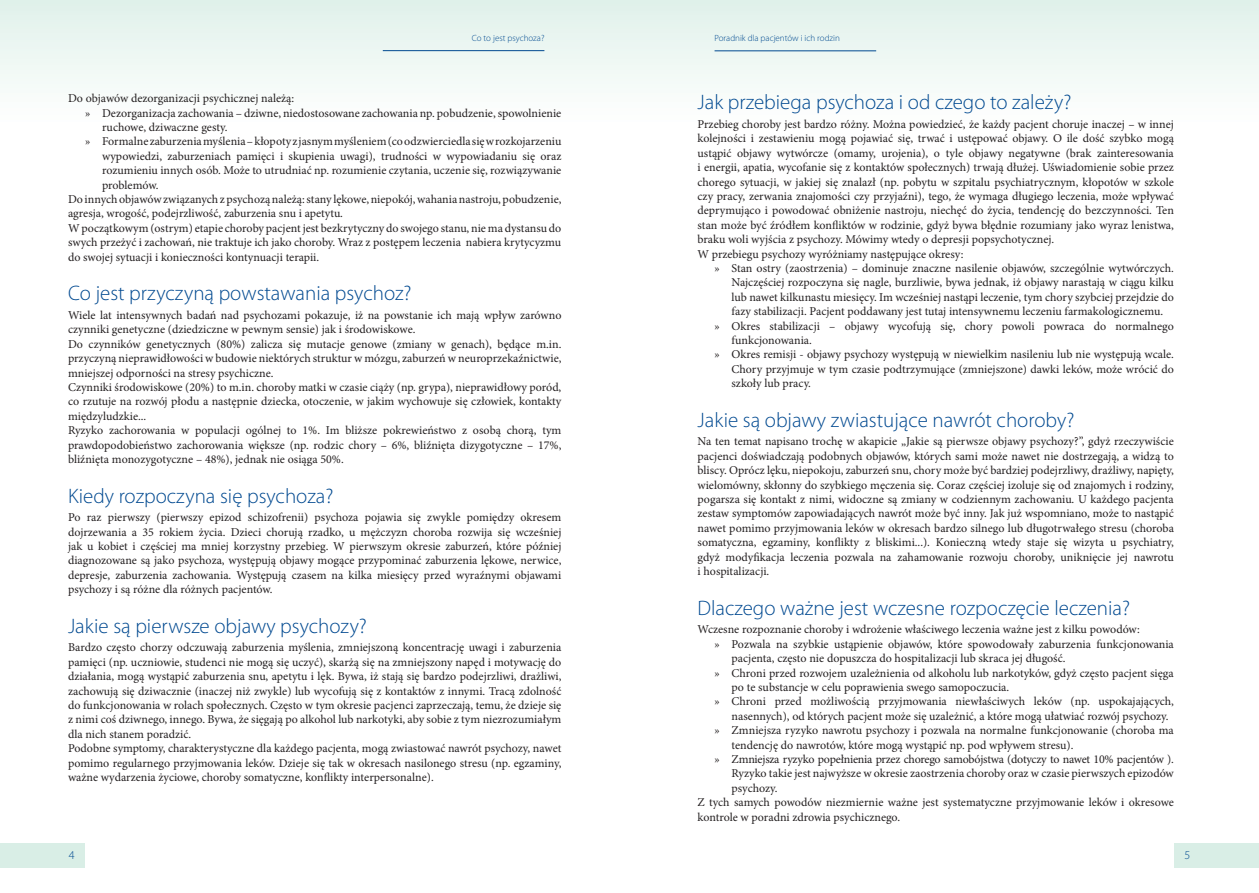
<style>
.page{position:relative;width:1259px;height:893px;background:#fff}
.page>*{position:absolute;margin:0;border:0;box-sizing:border-box;transform-origin:0 0}
.t1{font:300 21px "Myriad Pro";color:#004990}
.t2{font:12px/14.4px "Minion Pro";color:#231f20}
.t3{font:12px "Minion Pro";letter-spacing:-.02em;color:#231f20}
.t4{font:300 12px "Myriad Pro";color:#004990}
.t5{font:300 9px "Myriad Pro";color:#004990}
</style>
<div class="page">
<div style="left:0;top:0;width:629px;height:128px;background:linear-gradient(to bottom,#e0f1ea,#fff)"></div>
<div style="left:629px;top:0;width:630px;height:128px;background:linear-gradient(to bottom,#dff0e9,#fff)"></div>
<div style="left:0;top:843px;width:84px;height:24px;background:#d9eee6"></div>
<hr style="left:383px;top:50px;width:161px;height:1px;background:#004990">
<div style="left:1174px;top:843px;width:85px;height:24px;background:#d9eee6"></div>
<hr style="left:714px;top:51px;width:162px;height:1px;background:#004990">
<p class="t5" style="left:472px;top:34px;width:74px">Co to jest psychoza?</p>
<p class="t5" style="left:714px;top:34px;width:127px">Poradnik dla pacjentów i ich rodzin</p>
<p class="t2" style="left:68px;top:92px;width:228px">Do objawów dezorganizacji psychicznej należą:</p>
<p class="t2" style="left:85px;top:107px;width:478px">» Dezorganizacja zachowania – dziwne, niedostosowane zachowania np. pobudzenie, spowolnienie</p>
<p class="t2" style="left:102px;top:121px;width:127px">ruchowe, dziwaczne gesty.</p>
<p class="t2" style="left:85px;top:135px;width:478px">» Formalne zaburzenia myślenia – kłopoty z jasnym myśleniem (co odzwierciedla się w rozkojarzeniu</p>
<p class="t2" style="left:102px;top:150px;width:461px">wypowiedzi, zaburzeniach pamięci i skupienia uwagi), trudności w wypowiadaniu się oraz</p>
<p class="t2" style="left:102px;top:164px;width:461px">rozumieniu innych osób. Może to utrudniać np. rozumienie czytania, uczenie się, rozwiązywanie</p>
<p class="t2" style="left:102px;top:179px;width:58px">problemów.</p>
<p class="t2" style="left:68px;top:193px;width:495px">Do innych objawów związanych z psychozą należą: stany lękowe, niepokój, wahania nastroju, pobudzenie,</p>
<p class="t2" style="left:68px;top:207px;width:276px">agresja, wrogość, podejrzliwość, zaburzenia snu i apetytu.</p>
<p class="t2" style="left:68px;top:222px;width:495px">W początkowym (ostrym) etapie choroby pacjent jest bezkrytyczny do swojego stanu, nie ma dystansu do</p>
<p class="t2" style="left:68px;top:236px;width:495px">swych przeżyć i zachowań, nie traktuje ich jako choroby. Wraz z postępem leczenia nabiera krytycyzmu</p>
<p class="t2" style="left:68px;top:251px;width:252px">do swojej sytuacji i konieczności kontynuacji terapii.</p>
<h1 class="t1" style="left:68px;top:285px;width:345px">Co jest przyczyną powstawania psychoz?</h1>
<p class="t2" style="left:68px;top:309px;width:495px">Wiele lat intensywnych badań nad psychozami pokazuje, iż na powstanie ich mają wpływ zarówno czynniki genetyczne (dziedziczne w pewnym sensie) jak i środowiskowe.<br>Do czynników genetycznych (80%) zalicza się mutacje genowe (zmiany w genach), będące m.in. przyczyną nieprawidłowości w budowie niektórych struktur w mózgu, zaburzeń w neuroprzekaźnictwie, mniejszej odporności na stresy psychiczne.<br>Czynniki środowiskowe (20%) to m.in. choroby matki w czasie ciąży (np. grypa), nieprawidłowy poród, co rzutuje na rozwój płodu a następnie dziecka, otoczenie, w jakim wychowuje się człowiek, kontakty międzyludzkie...<br>Ryzyko zachorowania w populacji ogólnej to 1%. Im bliższe pokrewieństwo z osobą chorą, tym prawdopodobieństwo zachorowania większe (np. rodzic chory – 6%, bliźnięta dizygotyczne – 17%, bliźnięta monozygotyczne – 48%), jednak nie osiąga 50%.</p>
<h1 class="t1" style="left:68px;top:488px;width:267px">Kiedy rozpoczyna się psychoza?</h1>
<p class="t2" style="left:68px;top:511px;width:495px;text-align:justify">Po raz pierwszy (pierwszy epizod schizofrenii) psychoza pojawia się zwykle pomiędzy okresem dojrzewania a 35 rokiem życia. Dzieci chorują rzadko, u mężczyzn choroba rozwija się wcześniej jak u kobiet i częściej ma mniej korzystny przebieg. W pierwszym okresie zaburzeń, które później diagnozowane są jako psychoza, występują objawy mogące przypominać zaburzenia lękowe, nerwice, depresje, zaburzenia zachowania. Występują czasem na kilka miesięcy przed wyraźnymi objawami psychozy i są różne dla różnych pacjentów.</p>
<h1 class="t1" style="left:68px;top:618px;width:300px">Jakie są pierwsze objawy psychozy?</h1>
<p class="t2" style="left:68px;top:641px;width:495px">Bardzo często chorzy odczuwają zaburzenia myślenia, zmniejszoną koncentrację uwagi i zaburzenia pamięci (np. uczniowie, studenci nie mogą się uczyć), skarżą się na zmniejszony napęd i motywację do działania, mogą wystąpić zaburzenia snu, apetytu i lęk. Bywa, iż stają się bardzo podejrzliwi, drażliwi, zachowują się dziwacznie (inaczej niż zwykle) lub wycofują się z kontaktów z innymi. Tracą zdolność do funkcjonowania w rolach społecznych. Często w tym okresie pacjenci zaprzeczają, temu, że dzieje się z nimi coś dziwnego, innego. Bywa, że sięgają po alkohol lub narkotyki, aby sobie z tym niezrozumiałym dla nich stanem poradzić.<br>Podobne symptomy, charakterystyczne dla każdego pacjenta, mogą zwiastować nawrót psychozy, nawet pomimo regularnego przyjmowania leków. Dzieje się tak w okresach nasilonego stresu (np. egzaminy, ważne wydarzenia życiowe, choroby somatyczne, konflikty interpersonalne).</p>
<h1 class="t1" style="left:697px;top:94px;width:375px">Jak przebiega psychoza i od czego to zależy?</h1>
<p class="t2" style="left:697px;top:118px;width:478px">Przebieg choroby jest bardzo różny. Można powiedzieć, że każdy pacjent choruje inaczej – w innej kolejności i zestawieniu mogą pojawiać się, trwać i ustępować objawy. O ile dość szybko mogą ustąpić objawy wytwórcze (omamy, urojenia), o tyle objawy negatywne (brak zainteresowania i energii, apatia, wycofanie się z kontaktów społecznych) trwają dłużej. Uświadomienie sobie przez chorego sytuacji, w jakiej się znalazł (np. pobytu w szpitalu psychiatrycznym, kłopotów w szkole czy pracy, zerwania znajomości czy przyjaźni), tego, że wymaga długiego leczenia, może wpływać deprymująco i powodować obniżenie nastroju, niechęć do życia, tendencję do bezczynności. Ten stan może być źródłem konfliktów w rodzinie, gdyż bywa błędnie rozumiany jako wyraz lenistwa, braku woli wyjścia z psychozy. Mówimy wtedy o depresji popsychotycznej.<br>W przebiegu psychozy wyróżniamy następujące okresy:</p>
<p class="t2" style="left:714px;top:262px;width:461px">» Stan ostry (zaostrzenia) – dominuje znaczne nasilenie objawów, szczególnie wytwórczych.</p>
<p class="t2" style="left:731px;top:276px;width:444px">Najczęściej rozpoczyna się nagle, burzliwie, bywa jednak, iż objawy narastają w ciągu kilku</p>
<p class="t2" style="left:731px;top:291px;width:444px">lub nawet kilkunastu miesięcy. Im wcześniej nastąpi leczenie, tym chory szybciej przejdzie do</p>
<p class="t2" style="left:731px;top:305px;width:433px">fazy stabilizacji. Pacjent poddawany jest tutaj intensywnemu leczeniu farmakologicznemu.</p>
<p class="t2" style="left:714px;top:320px;width:461px">» Okres stabilizacji – objawy wycofują się, chory powoli powraca do normalnego</p>
<p class="t2" style="left:731px;top:334px;width:82px">funkcjonowania.</p>
<p class="t2" style="left:714px;top:348px;width:461px">» Okres remisji - objawy psychozy występują w niewielkim nasileniu lub nie występują wcale.</p>
<p class="t2" style="left:731px;top:363px;width:444px">Chory przyjmuje w tym czasie podtrzymujące (zmniejszone) dawki leków, może wrócić do</p>
<p class="t2" style="left:731px;top:377px;width:81px">szkoły lub pracy.</p>
<h1 class="t1" style="left:697px;top:412px;width:378px">Jakie są objawy zwiastujące nawrót choroby?</h1>
<p class="t2" style="left:697px;top:435px;width:478px;text-align:justify">Na ten temat napisano trochę w akapicie „Jakie są pierwsze objawy psychozy?”, gdyż rzeczywiście pacjenci doświadczają podobnych objawów, których sami może nawet nie dostrzegają, a widzą to bliscy. Oprócz lęku, niepokoju, zaburzeń snu, chory może być bardziej podejrzliwy, drażliwy, napięty, wielomówny, skłonny do szybkiego męczenia się. Coraz częściej izoluje się od znajomych i rodziny, pogarsza się kontakt z nimi, widoczne są zmiany w codziennym zachowaniu. U każdego pacjenta zestaw symptomów zapowiadających nawrót może być inny. Jak już wspomniano, może to nastąpić nawet pomimo przyjmowania leków w okresach bardzo silnego lub długotrwałego stresu (choroba somatyczna, egzaminy, konflikty z bliskimi...). Konieczną wtedy staje się wizyta u psychiatry, gdyż modyfikacja leczenia pozwala na zahamowanie rozwoju choroby, uniknięcie jej nawrotu i hospitalizacji.</p>
<h1 class="t1" style="left:697px;top:600px;width:434px">Dlaczego ważne jest wczesne rozpoczęcie leczenia?</h1>
<p class="t2" style="left:697px;top:623px;width:444px">Wczesne rozpoznanie choroby i wdrożenie właściwego leczenia ważne jest z kilku powodów:</p>
<p class="t2" style="left:714px;top:638px;width:461px">» Pozwala na szybkie ustąpienie objawów, które spowodowały zaburzenia funkcjonowania</p>
<p class="t2" style="left:731px;top:652px;width:335px">pacjenta, często nie dopuszcza do hospitalizacji lub skraca jej długość.</p>
<p class="t2" style="left:714px;top:666px;width:461px">» Chroni przed rozwojem uzależnienia od alkoholu lub narkotyków, gdyż często pacjent sięga</p>
<p class="t2" style="left:731px;top:681px;width:279px">po te substancje w celu poprawienia swego samopoczucia.</p>
<p class="t2" style="left:714px;top:695px;width:461px">» Chroni przed możliwością przyjmowania niewłaściwych leków (np. uspokajających,</p>
<p class="t2" style="left:731px;top:710px;width:438px">nasennych), od których pacjent może się uzależnić, a które mogą ułatwiać rozwój psychozy.</p>
<p class="t2" style="left:714px;top:724px;width:461px">» Zmniejsza ryzyko nawrotu psychozy i pozwala na normalne funkcjonowanie (choroba ma</p>
<p class="t2" style="left:731px;top:738px;width:343px">tendencję do nawrotów, które mogą wystąpić np. pod wpływem stresu).</p>
<p class="t3" style="left:714px;top:754px;width:461px">» Zmniejsza ryzyko popełnienia przez chorego samobójstwa (dotyczy to nawet 10% pacjentów ).</p>
<p class="t2" style="left:731px;top:767px;width:444px">Ryzyko takie jest najwyższe w okresie zaostrzenia choroby oraz w czasie pierwszych epizodów</p>
<p class="t2" style="left:731px;top:782px;width:47px">psychozy.</p>
<p class="t2" style="left:697px;top:796px;width:478px">Z tych samych powodów niezmiernie ważne jest systematyczne przyjmowanie leków i okresowe</p>
<p class="t2" style="left:697px;top:810px;width:204px">kontrole w poradni zdrowia psychicznego.</p>
<p class="t4" style="left:69px;top:851px;width:7px">4</p>
<p class="t4" style="left:1184px;top:851px;width:7px">5</p>
</div>
